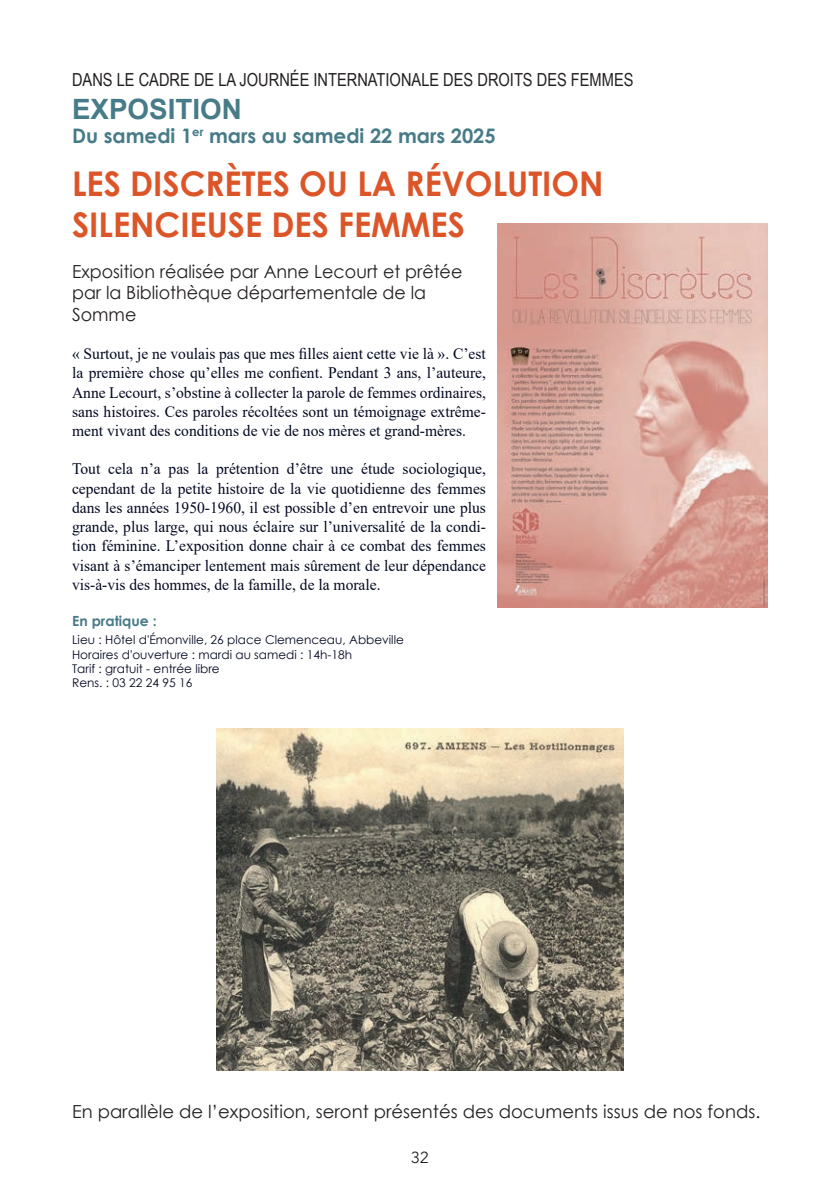
<style>
.page{position:relative;width:840px;height:1191px;background:#fff}
.page>*{position:absolute;margin:0;border:0;box-sizing:border-box;transform-origin:0 0}
.t1{font:700 34px/40.8px "Century Gothic";color:#dc5528}
.t2{font:700 28px "Arial";color:#477b87}
.t3{font:700 20px "Century Gothic";color:#467b87}
.t4{font:18px/21.6px "Century Gothic";color:#231f20}
.t5{font:18px "Arial Narrow";color:#231f20}
.t6{font:16px/19.2px "Times New Roman";color:#030821;text-align:justify}
.t7{font:16px "Avenir Next";color:#231f20}
.t8{font:700 14px "Century Gothic";color:#477b87}
.t9{font:12px/14.4px "Century Gothic";color:#030821}
</style>
<div class="page">
<img style="left:497px;top:223px;width:270px;height:384px">
<img style="left:216px;top:728px;width:407px;height:342px">
<p class="t5" style="left:72px;top:66px;width:562px">DANS LE CADRE DE LA JOURNÉE INTERNATIONALE DES DROITS DES FEMMES</p>
<h2 class="t2" style="left:72px;top:90px;width:171px">EXPOSITION</h2>
<p class="t3" style="left:72px;top:121px;width:425px">Du samedi 1<sup>er</sup> mars au samedi 22 mars 2025</p>
<h1 class="t1" style="left:72px;top:162px;width:532px">LES DISCRÈTES OU LA RÉVOLUTION<br>SILENCIEUSE DES FEMMES</h1>
<p class="t4" style="left:72px;top:260px;width:391px">Exposition réalisée par Anne Lecourt et prêtée par la Bibliothèque départementale de la<br>Somme</p>
<p class="t6" style="left:72px;top:344px;width:415px">« Surtout, je ne voulais pas que mes filles aient cette vie là ». C’est la première chose qu’elles me confient. Pendant 3 ans, l’auteure, Anne Lecourt, s’obstine à collecter la parole de femmes ordinaires, sans histoires. Ces paroles récoltées sont un témoignage extrême&shy;ment vivant des conditions de vie de nos mères et grand-mères.</p>
<p class="t6" style="left:72px;top:459px;width:415px">Tout cela n’a pas la prétention d’être une étude sociologique, cependant de la petite histoire de la vie quotidienne des femmes dans les années 1950-1960, il est possible d’en entrevoir une plus grande, plus large, qui nous éclaire sur l’universalité de la condi&shy;tion féminine. L’exposition donne chair à ce combat des femmes visant à s’émanciper lentement mais sûrement de leur dépendance vis-à-vis des hommes, de la famille, de la morale.</p>
<p class="t8" style="left:72px;top:610px;width:86px">En pratique :</p>
<p class="t9" style="left:72px;top:632px;width:333px">Lieu : Hôtel d'Émonville, 26 place Clemenceau, Abbeville Horaires d'ouverture : mardi au samedi : 14h-18h<br>Tarif : gratuit - entrée libre<br>Rens. : 03 22 24 95 16</p>
<p class="t4" style="left:72px;top:1100px;width:689px">En parallèle de l’exposition, seront présentés des documents issus de nos fonds.</p>
<p class="t7" style="left:410px;top:1143px;width:20px">32</p>
</div>
